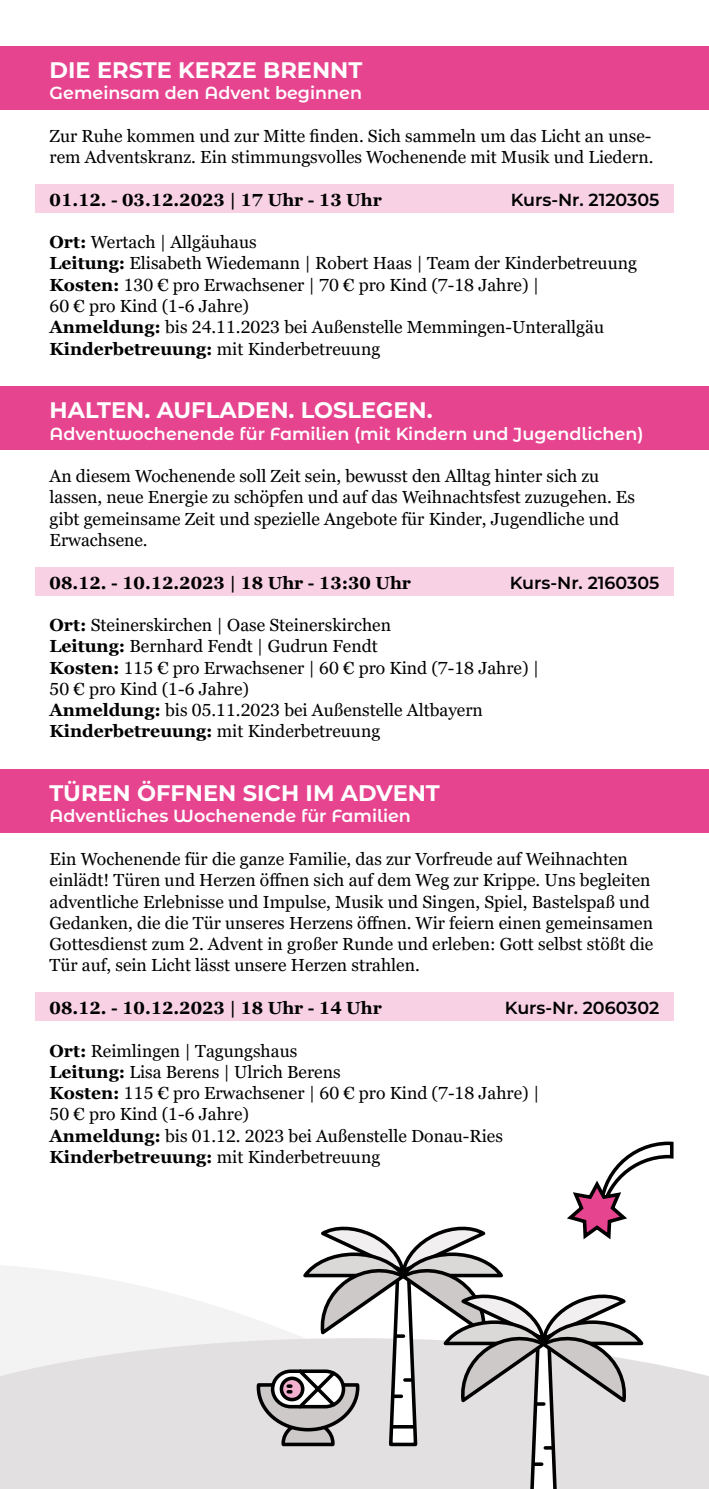
<style>
.page{position:relative;width:709px;height:1489px;background:#fff}
.page>*{position:absolute;margin:0;border:0;box-sizing:border-box;transform-origin:0 0}
.t1{font:700 22.5px "Montserrat";color:#fff}
.t2{font:17.5px/21.2px "Georgia Pro";color:#000}
.t3{font:600 17.5px "Montserrat Alternates";color:#fff}
.t4{font:700 17.5px "Georgia Pro";color:#000}
.t5{font:600 17.5px "Montserrat";color:#000}
.s1{font-weight:700}
</style>
<div class="page">
<svg style="left:0;top:1265px;width:255px;height:72px;fill:#f4f3f4"></svg>
<svg style="left:0;top:1337px;width:709px;height:151px;background:#e4e2e2"></svg>
<div style="left:0;top:46px;width:709px;height:64px;background:#e7448f"></div>
<div style="left:0;top:386px;width:709px;height:64px;background:#e7448f"></div>
<div style="left:0;top:769px;width:709px;height:64px;background:#e7448f"></div>
<div style="left:35px;top:184px;width:638px;height:29px;background:#f8d2e4"></div>
<div style="left:35px;top:567px;width:638px;height:28px;background:#f8d2e4"></div>
<div style="left:35px;top:992px;width:638px;height:28px;background:#f8d2e4"></div>
<svg style="left:255px;top:1141px;width:420px;height:347px"></svg>
<p class="t1" style="left:50px;top:54px;width:14px">DIE</p>
<p class="t1" style="left:97px;top:54px;width:16px">ERS</p>
<p class="t1" style="left:143px;top:54px;width:52px">TE KER</p>
<p class="t1" style="left:226px;top:54px;width:137px">ZE BRENNT</p>
<p class="t3" style="left:50px;top:81px;width:314px">Gemeinsam den Advent beginnen</p>
<p class="t2" style="left:50px;top:126px;width:605px">Zur Ruhe kommen und zur Mitte finden. Sich sammeln um das Licht an unse&shy;rem Adventskranz. Ein stimmungsvolles Wochenende mit Musik und Liedern.</p>
<p class="t4" style="left:50px;top:189px;width:334px">01.12. - 03.12.2023 | 17 Uhr - 13 Uhr</p>
<p class="t5" style="left:510px;top:187px;width:150px">Kurs-Nr. 2120305</p>
<p class="t2" style="left:50px;top:232px;width:589px"><span class="s1">Ort:</span> Wertach | Allgäuhaus<br><span class="s1">Leitung:</span> Elisabeth Wiedemann | Robert Haas | Team der Kinderbetreuung <span class="s1">Kosten:</span> 130 € pro Erwachsener | 70 € pro Kind (7-18 Jahre) |<br>60 € pro Kind (1-6 Jahre)<br><span class="s1">Anmeldung:</span> bis 24.11.2023 bei Außenstelle Memmingen-Unterallgäu <span class="s1">Kinderbetreuung:</span> mit Kinderbetreuung</p>
<p class="t1" style="left:50px;top:394px;width:158px">HALTEN. AUFLA</p>
<p class="t1" style="left:237px;top:394px;width:94px">DEN. LOSLEGE</p>
<p class="t1" style="left:408px;top:394px;width:26px">N.</p>
<p class="t3" style="left:50px;top:421px;width:595px">Adventwochenende für Familien (mit Kindern und Jugendlichen)</p>
<p class="t2" style="left:50px;top:466px;width:587px">An diesem Wochenende soll Zeit sein, bewusst den Alltag hinter sich zu lassen, neue Energie zu schöpfen und auf das Weihnachtsfest zuzugehen. Es gibt gemeinsame Zeit und spezielle Angebote für Kinder, Jugendliche und Erwachsene.</p>
<p class="t4" style="left:50px;top:572px;width:363px">08.12. - 10.12.2023 | 18 Uhr - 13:30 Uhr</p>
<p class="t5" style="left:510px;top:570px;width:151px">Kurs-Nr. 2160305</p>
<p class="t2" style="left:50px;top:615px;width:491px"><span class="s1">Ort:</span> Steinerskirchen | Oase Steinerskirchen<br><span class="s1">Leitung:</span> Bernhard Fendt | Gudrun Fendt<br><span class="s1">Kosten:</span> 115 € pro Erwachsener | 60 € pro Kind (7-18 Jahre) | 50 € pro Kind (1-6 Jahre)<br><span class="s1">Anmeldung:</span> bis 05.11.2023 bei Außenstelle Altbayern <span class="s1">Kinderbetreuung:</span> mit Kinderbetreuung</p>
<p class="t1" style="left:50px;top:777px;width:392px">TÜREN ÖFFNEN SICH IM ADVENT</p>
<p class="t3" style="left:50px;top:803px;width:363px">Adventliches Wochenende für Familien</p>
<p class="t2" style="left:50px;top:849px;width:605px">Ein Wochenende für die ganze Familie, das zur Vorfreude auf Weihnachten einlädt! Türen und Herzen öffnen sich auf dem Weg zur Krippe. Uns begleiten adventliche Erlebnisse und Impulse, Musik und Singen, Spiel, Bastelspaß und Gedanken, die die Tür unseres Herzens öffnen. Wir feiern einen gemeinsamen Gottesdienst zum 2. Advent in großer Runde und erleben: Gott selbst stößt die Tür auf, sein Licht lässt unsere Herzen strahlen.</p>
<p class="t4" style="left:50px;top:997px;width:334px">08.12. - 10.12.2023 | 18 Uhr - 14 Uhr</p>
<p class="t5" style="left:505px;top:995px;width:156px">Kurs-Nr. 2060302</p>
<p class="t2" style="left:50px;top:1040px;width:491px"><span class="s1">Ort:</span> Reimlingen | Tagungshaus<br><span class="s1">Leitung:</span> Lisa Berens | Ulrich Berens<br><span class="s1">Kosten:</span> 115 € pro Erwachsener | 60 € pro Kind (7-18 Jahre) | 50 € pro Kind (1-6 Jahre)<br><span class="s1">Anmeldung:</span> bis 01.12. 2023 bei Außenstelle Donau-Ries <span class="s1">Kinderbetreuung:</span> mit Kinderbetreuung</p>
</div>
